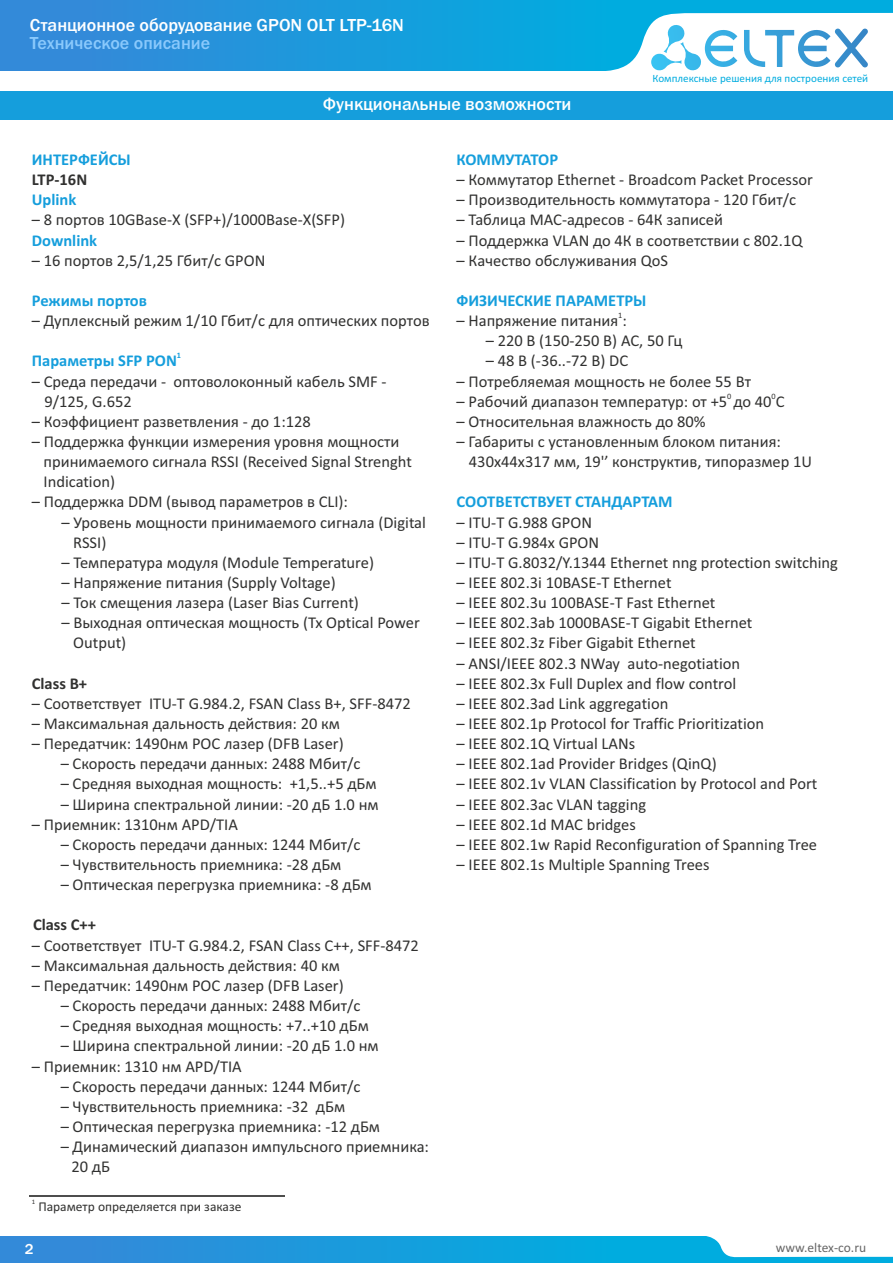
<style>
.page{position:relative;width:893px;height:1263px;background:#fff}
.page>*{position:absolute;margin:0;border:0;box-sizing:border-box;transform-origin:0 0}
.t1{font:500 18px "Franklin Gothic";color:#fff}
.t2{font:500 18px "Franklin Gothic";color:#8ac9fc}
.t3{font:16.5px/20.1px "Calibri";color:#313130}
.t4{font:700 16.5px "Calibri";color:#159edc}
.t5{font:700 16.5px "Calibri";color:#313130}
.t6{font:500 15px "Franklin Gothic";color:#fff}
.t7{font:13.5px "Calibri";color:#313130}
.t8{font:13.5px "Calibri";color:#666}
.t9{font:11.1px "Calibri";color:#00acdf}
.t10{font:8.25px "Calibri";color:#313130}
.t11{font:700 8.25px "Calibri";color:#159edc}
.t12{font:6.75px "Calibri";color:#313130}
</style>
<div class="page">
<hr style="left:30px;top:1195px;width:255px;height:2px;background:#4e4e4d">
<div style="left:0;top:1236px;width:893px;height:27px;background:linear-gradient(to right,#3489d9,#00b4e0)"></div>
<svg style="left:703px;top:1236px;width:190px;height:21px"></svg>
<div style="left:0;top:0;width:893px;height:71px;background:linear-gradient(to right,#3489d9,#00b4e0)"></div>
<svg style="left:589px;top:13px;width:304px;height:58px"></svg>
<div style="left:0;top:91px;width:893px;height:29px;background:#159edc"></div>
<p class="t1" style="left:30px;top:19px;width:376px">Станционное оборудование GPON OLT LTP-16N</p>
<p class="t2" style="left:30px;top:36px;width:182px">Техническое описание</p>
<p class="t4" style="left:32px;top:153px;width:100px">ИНТЕРФЕЙСЫ</p>
<p class="t1" style="left:323px;top:98px;width:250px">Функциональные возможности</p>
<p class="t4" style="left:457px;top:153px;width:103px">КОММУТАТОР</p>
<p class="t9" style="left:652px;top:73px;width:217px">Комплексные решения для построения сетей</p>
<p class="t5" style="left:32px;top:173px;width:57px">LTP-16N</p>
<p class="t4" style="left:32px;top:193px;width:46px">Uplink</p>
<p class="t3" style="left:32px;top:211px;width:315px">– 8 портов 10GBase-X (SFP+)/1000Base-Х(SFP)</p>
<p class="t4" style="left:32px;top:233px;width:67px">Downlink</p>
<p class="t3" style="left:32px;top:252px;width:235px">– 16 портов 2,5/1,25 Гбит/с GPON</p>
<p class="t4" style="left:32px;top:294px;width:117px">Режимы портов</p>
<p class="t3" style="left:32px;top:312px;width:399px">– Дуплексный режим 1/10 Гбит/с для оптических портов</p>
<p class="t11" style="left:177px;top:352px;width:6px">1</p>
<p class="t4" style="left:32px;top:354px;width:147px">Параметры SFP PON</p>
<p class="t3" style="left:44px;top:372px;width:344px;text-indent:-13px">– Среда передачи - оптоволоконный кабель SMF -<br>9/125, G.652</p>
<p class="t3" style="left:32px;top:413px;width:280px">– Коэффициент разветвления - до 1:128</p>
<p class="t3" style="left:44px;top:433px;width:370px;text-indent:-12px">– Поддержка функции измерения уровня мощности принимаемого сигнала RSSI (Received Signal Strenght<br>Indication)</p>
<p class="t3" style="left:32px;top:493px;width:318px">– Поддержка DDM (вывод параметров в CLI):</p>
<p class="t3" style="left:73px;top:513px;width:354px;text-indent:-12px">– Уровень мощности принимаемого сигнала (Digital<br>RSSI)</p>
<p class="t3" style="left:62px;top:554px;width:314px">– Температура модуля (Module Temperature)</p>
<p class="t3" style="left:62px;top:574px;width:276px">– Напряжение питания (Supply Voltage)</p>
<p class="t3" style="left:62px;top:594px;width:299px">– Ток смещения лазера (Laser Bias Current)</p>
<p class="t3" style="left:73px;top:614px;width:348px;text-indent:-12px">– Выходная оптическая мощность (Tx Optical Power<br>Output)</p>
<p class="t5" style="left:32px;top:676px;width:57px">Class B+</p>
<p class="t3" style="left:32px;top:695px;width:380px">– Соответствует ITU-T G.984.2, FSAN Class B+, SFF-8472</p>
<p class="t3" style="left:32px;top:715px;width:310px">– Максимальная дальность действия: 20 км</p>
<p class="t3" style="left:32px;top:735px;width:313px">– Передатчик: 1490нм РОС лазер (DFB Laser)</p>
<p class="t3" style="left:61px;top:755px;width:301px">– Скорость передачи данных: 2488 Мбит/с</p>
<p class="t3" style="left:61px;top:775px;width:317px">– Средняя выходная мощность: +1,5..+5 дБм</p>
<p class="t3" style="left:61px;top:795px;width:320px">– Ширина спектральной линии: -20 дБ 1.0 нм</p>
<p class="t3" style="left:32px;top:815px;width:208px">– Приемник: 1310нм APD/TIA</p>
<p class="t3" style="left:61px;top:836px;width:301px">– Скорость передачи данных: 1244 Мбит/с</p>
<p class="t3" style="left:61px;top:856px;width:282px">– Чувствительность приемника: -28 дБм</p>
<p class="t3" style="left:61px;top:876px;width:312px">– Оптическая перегрузка приемника: -8 дБм</p>
<p class="t5" style="left:33px;top:918px;width:65px">Class C++</p>
<p class="t3" style="left:32px;top:936px;width:389px">– Соответствует ITU-T G.984.2, FSAN Class C++, SFF-8472</p>
<p class="t3" style="left:32px;top:956px;width:310px">– Максимальная дальность действия: 40 км</p>
<p class="t3" style="left:32px;top:977px;width:313px">– Передатчик: 1490нм РОС лазер (DFB Laser)</p>
<p class="t3" style="left:61px;top:997px;width:301px">– Скорость передачи данных: 2488 Мбит/с</p>
<p class="t3" style="left:61px;top:1017px;width:310px">– Средняя выходная мощность: +7..+10 дБм</p>
<p class="t3" style="left:61px;top:1037px;width:320px">– Ширина спектральной линии: -20 дБ 1.0 нм</p>
<p class="t3" style="left:32px;top:1057px;width:211px">– Приемник: 1310 нм APD/TIA</p>
<p class="t3" style="left:61px;top:1077px;width:301px">– Скорость передачи данных: 1244 Мбит/с</p>
<p class="t3" style="left:61px;top:1097px;width:286px">– Чувствительность приемника: -32 дБм</p>
<p class="t3" style="left:61px;top:1118px;width:321px">– Оптическая перегрузка приемника: -12 дБм</p>
<p class="t3" style="left:71px;top:1138px;width:359px;text-indent:-11px">– Динамический диапазон импульсного приемника:<br>20 дБ</p>
<p class="t12" style="left:32px;top:1199px;width:5px">1</p>
<p class="t7" style="left:38px;top:1201px;width:205px">Параметр определяется при заказе</p>
<p class="t3" style="left:457px;top:171px;width:358px">– Коммутатор Ethernet - Broadcom Packet Processor</p>
<p class="t3" style="left:457px;top:191px;width:341px">– Производительность коммутатора - 120 Гбит/с</p>
<p class="t3" style="left:457px;top:211px;width:268px">– Таблица MAC-адресов - 64К записей</p>
<p class="t3" style="left:457px;top:231px;width:347px">– Поддержка VLAN до 4К в соответствии с 802.1Q</p>
<p class="t3" style="left:457px;top:252px;width:213px">– Качество обслуживания QoS</p>
<p class="t4" style="left:457px;top:294px;width:191px">ФИЗИЧЕСКИЕ ПАРАМЕТРЫ</p>
<p class="t10" style="left:618px;top:312px;width:6px">1</p>
<p class="t3" style="left:457px;top:312px;width:172px">– Напряжение питания :</p>
<p class="t3" style="left:486px;top:332px;width:198px">– 220 В (150-250 В) AC, 50 Гц</p>
<p class="t3" style="left:486px;top:352px;width:144px">– 48 В (-36..-72 В) DC</p>
<p class="t3" style="left:457px;top:372px;width:296px">– Потребляемая мощность не более 55 Вт</p>
<p class="t10" style="left:727px;top:392px;width:6px">0</p>
<p class="t10" style="left:771px;top:392px;width:6px">0</p>
<p class="t3" style="left:457px;top:393px;width:329px">– Рабочий диапазон температур: от +5 до 40 C</p>
<p class="t3" style="left:457px;top:413px;width:251px">– Относительная влажность до 80%</p>
<p class="t3" style="left:469px;top:433px;width:345px;text-indent:-12px">– Габариты с установленным блоком питания:<br>430х44х317 мм, 19'’ конструктив, типоразмер 1U</p>
<p class="t4" style="left:457px;top:495px;width:218px">СООТВЕТСТВУЕТ СТАНДАРТАМ</p>
<p class="t3" style="left:457px;top:513px;width:137px">– ITU-T G.988 GPON</p>
<p class="t3" style="left:457px;top:554px;width:383px">– ITU-T G.8032/Y.1344 Ethernet nng protection switching</p>
<p class="t3" style="left:457px;top:574px;width:217px">– IEEE 802.3i 10BASE-T Ethernet</p>
<p class="t3" style="left:457px;top:594px;width:260px">– IEEE 802.3u 100BASE-T Fast Ethernet</p>
<p class="t3" style="left:457px;top:614px;width:297px">– IEEE 802.3ab 1000BASE-T Gigabit Ethernet</p>
<p class="t3" style="left:457px;top:634px;width:241px">– IEEE 802.3z Fiber Gigabit Ethernet</p>
<p class="t3" style="left:457px;top:654px;width:285px">– ANSI/IEEE 802.3 NWay auto-negotiation</p>
<p class="t3" style="left:457px;top:675px;width:281px">– IEEE 802.3x Full Duplex and flow control</p>
<p class="t3" style="left:457px;top:695px;width:213px">– IEEE 802.3ad Link aggregation</p>
<p class="t3" style="left:457px;top:715px;width:309px">– IEEE 802.1p Protocol for Traffic Prioritization</p>
<p class="t3" style="left:457px;top:735px;width:180px">– IEEE 802.1Q Virtual LANs</p>
<p class="t3" style="left:457px;top:755px;width:262px">– IEEE 802.1ad Provider Bridges (QinQ)</p>
<p class="t3" style="left:457px;top:534px;width:144px">– ITU-T G.984x GPON</p>
<p class="t3" style="left:457px;top:775px;width:362px">– IEEE 802.1v VLAN Classification by Protocol and Port</p>
<p class="t3" style="left:457px;top:795px;width:191px">– IEEE 802.3ac VLAN tagging</p>
<p class="t3" style="left:457px;top:815px;width:181px">– IEEE 802.1d MAC bridges</p>
<p class="t3" style="left:457px;top:836px;width:362px">– IEEE 802.1w Rapid Reconfiguration of Spanning Tree</p>
<p class="t3" style="left:457px;top:856px;width:254px">– IEEE 802.1s Multiple Spanning Trees</p>
<p class="t6" style="left:25px;top:1243px;width:10px">2</p>
<p class="t8" style="left:776px;top:1242px;width:92px">www.eltex-co.ru</p>
</div>
